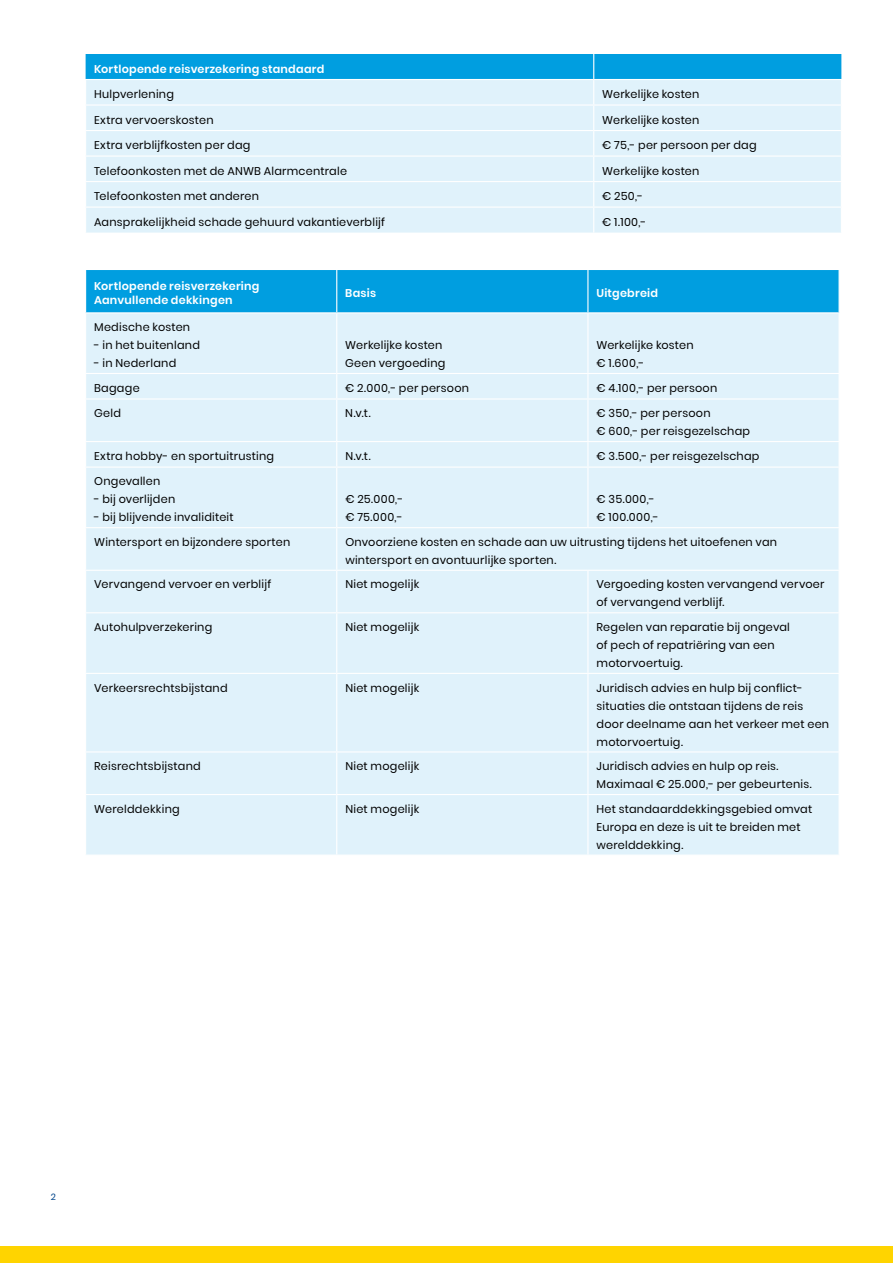
<style>
.page{position:relative;width:893px;height:1263px;background:#fff}
.page>*{position:absolute;margin:0;border:0;box-sizing:border-box;transform-origin:0 0}
.t1{font:11.25px/18px "Poppins";letter-spacing:.02em;color:#000}
.t2{font:600 11.25px/13.5px "Poppins";letter-spacing:.02em;color:#fff}
.t3{font:9px "Poppins";color:#00458a}
</style>
<div class="page">
<div style="left:0;top:1247px;width:893px;height:16px;background:#ffd400"></div>
<div style="left:86px;top:270px;width:752px;height:42px;background:#009ee0"></div>
<div style="left:86px;top:313px;width:752px;height:541px;background:#e0f2fb"></div>
<hr style="left:336px;top:270px;width:1px;height:42px;background:#fff">
<hr style="left:587px;top:270px;width:1px;height:42px;background:#fff">
<hr style="left:336px;top:313px;width:1px;height:60px;background:#fff">
<hr style="left:587px;top:313px;width:1px;height:60px;background:#fff">
<hr style="left:85px;top:373px;width:252px;height:1px;background:#fff">
<hr style="left:337px;top:373px;width:251px;height:1px;background:#fff">
<svg style="left:336px;top:374px;width:1px;height:24px"></svg>
<hr style="left:588px;top:373px;width:252px;height:1px;background:#fff">
<svg style="left:587px;top:374px;width:1px;height:24px"></svg>
<hr style="left:336px;top:400px;width:1px;height:41px;background:#fff">
<hr style="left:587px;top:400px;width:1px;height:41px;background:#fff">
<svg style="left:336px;top:442px;width:1px;height:24px"></svg>
<svg style="left:587px;top:442px;width:1px;height:24px"></svg>
<hr style="left:85px;top:466px;width:252px;height:2px;background:#fff">
<hr style="left:337px;top:466px;width:251px;height:2px;background:#fff">
<hr style="left:336px;top:468px;width:1px;height:59px;background:#fff">
<hr style="left:588px;top:466px;width:252px;height:2px;background:#fff">
<hr style="left:587px;top:468px;width:1px;height:59px;background:#fff">
<hr style="left:336px;top:571px;width:1px;height:41px;background:#fff">
<hr style="left:587px;top:571px;width:1px;height:41px;background:#fff">
<hr style="left:336px;top:613px;width:1px;height:60px;background:#fff">
<hr style="left:587px;top:613px;width:1px;height:60px;background:#fff">
<hr style="left:336px;top:674px;width:1px;height:77px;background:#fff">
<hr style="left:587px;top:674px;width:1px;height:77px;background:#fff">
<hr style="left:336px;top:752px;width:1px;height:42px;background:#fff">
<hr style="left:587px;top:752px;width:1px;height:42px;background:#fff">
<hr style="left:336px;top:795px;width:1px;height:59px;background:#fff">
<hr style="left:587px;top:795px;width:1px;height:59px;background:#fff">
<hr style="left:85px;top:398px;width:252px;height:2px;background:#fff">
<hr style="left:337px;top:398px;width:251px;height:2px;background:#fff">
<hr style="left:588px;top:398px;width:252px;height:2px;background:#fff">
<hr style="left:85px;top:441px;width:252px;height:1px;background:#fff">
<hr style="left:337px;top:441px;width:251px;height:1px;background:#fff">
<hr style="left:588px;top:441px;width:252px;height:1px;background:#fff">
<hr style="left:85px;top:527px;width:252px;height:1px;background:#fff">
<hr style="left:85px;top:570px;width:252px;height:1px;background:#fff">
<hr style="left:337px;top:570px;width:251px;height:1px;background:#fff">
<hr style="left:588px;top:570px;width:252px;height:1px;background:#fff">
<hr style="left:85px;top:612px;width:252px;height:1px;background:#fff">
<hr style="left:337px;top:612px;width:251px;height:1px;background:#fff">
<hr style="left:588px;top:612px;width:252px;height:1px;background:#fff">
<hr style="left:85px;top:673px;width:252px;height:1px;background:#fff">
<hr style="left:337px;top:673px;width:251px;height:1px;background:#fff">
<hr style="left:588px;top:673px;width:252px;height:1px;background:#fff">
<hr style="left:85px;top:751px;width:252px;height:1px;background:#fff">
<hr style="left:337px;top:751px;width:251px;height:1px;background:#fff">
<hr style="left:588px;top:751px;width:252px;height:1px;background:#fff">
<hr style="left:85px;top:794px;width:252px;height:1px;background:#fff">
<hr style="left:337px;top:794px;width:251px;height:1px;background:#fff">
<hr style="left:588px;top:794px;width:252px;height:1px;background:#fff">
<hr style="left:337px;top:527px;width:251px;height:1px;background:#fff">
<hr style="left:336px;top:528px;width:1px;height:42px;background:#fff">
<hr style="left:588px;top:527px;width:252px;height:1px;background:#fff">
<svg style="left:85px;top:54px;width:757px;height:179px;background:#c2e6f7"></svg>
<p class="t2" style="left:94px;top:62px;width:232px">Kortlopende reisverzekering standaard</p>
<p class="t1" style="left:94px;top:85px;width:81px">Hulpverlening</p>
<p class="t1" style="left:602px;top:85px;width:99px">Werkelijke kosten</p>
<p class="t1" style="left:94px;top:111px;width:121px">Extra vervoerskosten</p>
<p class="t1" style="left:602px;top:111px;width:99px">Werkelijke kosten</p>
<p class="t1" style="left:94px;top:136px;width:158px">Extra verblijfkosten per dag</p>
<p class="t1" style="left:602px;top:136px;width:156px">€ 75,- per persoon per dag</p>
<p class="t1" style="left:94px;top:162px;width:254px">Telefoonkosten met de ANWB Alarmcentrale</p>
<p class="t1" style="left:602px;top:162px;width:99px">Werkelijke kosten</p>
<p class="t1" style="left:94px;top:187px;width:167px">Telefoonkosten met anderen</p>
<p class="t1" style="left:602px;top:187px;width:42px">€ 250,-</p>
<p class="t1" style="left:94px;top:213px;width:292px">Aansprakelijkheid schade gehuurd vakantieverblijf</p>
<p class="t1" style="left:602px;top:213px;width:46px">€ 1.100,-</p>
<p class="t2" style="left:94px;top:280px;width:167px">Kortlopende reisverzekering<br>Aanvullende dekkingen</p>
<p class="t2" style="left:345px;top:286px;width:32px">Basis</p>
<p class="t2" style="left:596px;top:286px;width:63px">Uitgebreid</p>
<p class="t1" style="left:94px;top:318px;width:98px">Medische kosten</p>
<p class="t1" style="left:94px;top:336px;width:107px">- in het buitenland</p>
<p class="t1" style="left:94px;top:354px;width:84px">- in Nederland</p>
<p class="t1" style="left:345px;top:336px;width:102px">Werkelijke kosten<br>Geen vergoeding</p>
<p class="t1" style="left:596px;top:336px;width:99px">Werkelijke kosten € 1.600,-</p>
<p class="t1" style="left:94px;top:379px;width:47px">Bagage</p>
<p class="t1" style="left:345px;top:379px;width:125px">€ 2.000,- per persoon</p>
<p class="t1" style="left:596px;top:379px;width:122px">€ 4.100,- per persoon</p>
<p class="t1" style="left:94px;top:404px;width:28px">Geld</p>
<p class="t1" style="left:345px;top:404px;width:27px">N.v.t.</p>
<p class="t1" style="left:596px;top:404px;width:155px">€ 350,- per persoon<br>€ 600,- per reisgezelschap</p>
<p class="t1" style="left:94px;top:447px;width:181px">Extra hobby- en sportuitrusting</p>
<p class="t1" style="left:345px;top:447px;width:27px">N.v.t.</p>
<p class="t1" style="left:596px;top:447px;width:164px">€ 3.500,- per reisgezelschap</p>
<p class="t1" style="left:94px;top:472px;width:68px">Ongevallen</p>
<p class="t1" style="left:94px;top:490px;width:83px">- bij overlijden</p>
<p class="t1" style="left:94px;top:508px;width:141px">- bij blijvende invaliditeit</p>
<p class="t1" style="left:345px;top:490px;width:59px">€ 25.000,- € 75.000,-</p>
<p class="t1" style="left:596px;top:490px;width:64px">€ 35.000,- € 100.000,-</p>
<p class="t1" style="left:94px;top:533px;width:198px">Wintersport en bijzondere sporten</p>
<p class="t1" style="left:345px;top:533px;width:433px">Onvoorziene kosten en schade aan uw uitrusting tijdens het uitoefenen van wintersport en avontuurlijke sporten.</p>
<p class="t1" style="left:94px;top:575px;width:179px">Vervangend vervoer en verblijf</p>
<p class="t1" style="left:345px;top:575px;width:75px">Niet mogelijk</p>
<p class="t1" style="left:596px;top:575px;width:230px">Vergoeding kosten vervangend vervoer of vervangend verblijf.</p>
<p class="t1" style="left:94px;top:618px;width:120px">Autohulpverzekering</p>
<p class="t1" style="left:345px;top:618px;width:75px">Niet mogelijk</p>
<p class="t1" style="left:596px;top:618px;width:195px">Regelen van reparatie bij ongeval of pech of repatriëring van een motorvoertuig.</p>
<p class="t1" style="left:94px;top:679px;width:135px">Verkeersrechtsbijstand</p>
<p class="t1" style="left:345px;top:679px;width:75px">Niet mogelijk</p>
<p class="t1" style="left:597px;top:679px;width:234px">Juridisch advies en hulp bij conflict&shy;situaties die ontstaan tijdens de reis door deelname aan het verkeer met een motorvoertuig.</p>
<p class="t1" style="left:94px;top:757px;width:108px">Reisrechtsbijstand</p>
<p class="t1" style="left:345px;top:757px;width:75px">Niet mogelijk</p>
<p class="t1" style="left:597px;top:757px;width:217px">Juridisch advies en hulp op reis.<br>Maximaal € 25.000,- per gebeurtenis.</p>
<p class="t1" style="left:94px;top:800px;width:87px">Werelddekking</p>
<p class="t1" style="left:345px;top:800px;width:75px">Niet mogelijk</p>
<p class="t1" style="left:597px;top:800px;width:217px">Het standaarddekkingsgebied omvat<br>Europa en deze is uit te breiden met werelddekking.</p>
<p class="t3" style="left:51px;top:1192px;width:7px">2</p>
</div>
